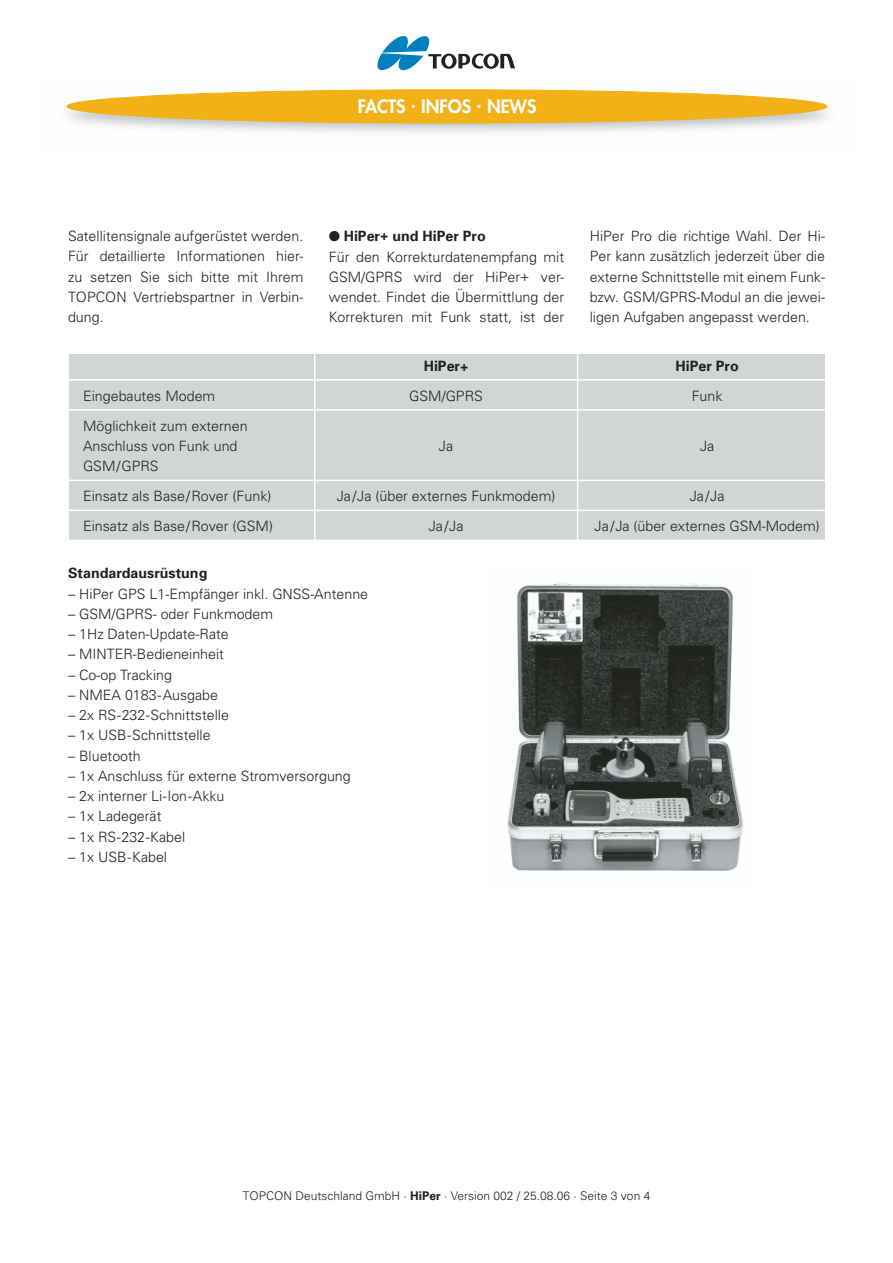
<style>
.page{position:relative;width:893px;height:1263px;background:#fff}
.page>*{position:absolute;margin:0;border:0;box-sizing:border-box;transform-origin:0 0}
.t1{font:800 18px "Futura";color:#fff}
.t2{font:300 14.25px/20.2px "Univers";color:#20231e}
.t3{font:700 14.25px "Univers";color:#20231e}
.t4{font:300 12px "Univers";color:#20231e}
.s1{font-weight:700}
.s2{font-family:"Helvetica Neue"}
</style>
<div class="page">
<img style="left:66px;top:89px;width:763px;height:44px">
<div style="left:67px;top:90px;width:760px;height:33px;background:#f2b116;border-radius:50%"></div>
<div style="left:67px;top:90px;width:760px;height:33px;border:1px solid #f2b116;border-radius:50%"></div>
<svg style="left:377px;top:36px;width:138px;height:34px"></svg>
<div style="left:69px;top:354px;width:755px;height:187px;background:#d1d5d5"></div>
<hr style="left:68px;top:379px;width:757px;height:2px;background:#fff">
<hr style="left:68px;top:409px;width:757px;height:2px;background:#fff">
<hr style="left:68px;top:480px;width:757px;height:1px;background:#fff">
<hr style="left:68px;top:510px;width:757px;height:1px;background:#fff">
<hr style="left:68px;top:540px;width:757px;height:1px;background:#fff">
<hr style="left:314px;top:353px;width:1px;height:191px;background:#fff">
<hr style="left:577px;top:353px;width:1px;height:190px;background:#fff">
<img style="left:507px;top:582px;width:237px;height:289px">
<p class="t1" style="left:358px;top:97px;width:180px">FACTS · INFOS · NEWS</p>
<p class="t1" style="left:353px;top:99px;width:63px">FACTS ·</p>
<p class="t1" style="left:478px;top:99px;width:63px">· EWS</p>
<p class="t2" style="left:68px;top:227px;width:237px;text-align:justify">Satellitensignale aufgerüstet werden.<br>Für detaillierte Informationen hier&shy;zu setzen Sie sich bitte mit Ihrem TOPCON Vertriebspartner in Verbin&shy;dung.</p>
<p class="t2" style="left:329px;top:227px;width:237px">● <span class="s1">HiPer+ und HiPer Pro<br></span>Für den Korrekturdatenempfang mit<br>GSM/GPRS wird der HiPer+ ver&shy;wendet. Findet die Übermittlung der<br>Korrekturen mit Funk statt, ist der</p>
<p class="t2" style="left:590px;top:227px;width:237px;text-align:justify">HiPer Pro die richtige Wahl. Der Hi-Per kann zusätzlich jederzeit über die externe Schnittstelle mit einem Funk&shy;bzw. GSM/GPRS-Modul an die jewei&shy;ligen Aufgaben angepasst werden.</p>
<p class="t3" style="left:424px;top:360px;width:46px">HiPer+</p>
<p class="t3" style="left:675px;top:360px;width:65px">HiPer Pro</p>
<p class="t2" style="left:83px;top:387px;width:134px">Eingebautes Modem</p>
<p class="t2" style="left:409px;top:387px;width:75px">GSM/GPRS</p>
<p class="t2" style="left:692px;top:387px;width:32px">Funk</p>
<p class="t2" style="left:83px;top:417px;width:166px">Möglichkeit zum externen<br>Anschluss von Funk und</p>
<p class="t2" style="left:439px;top:437px;width:16px">Ja</p>
<p class="t2" style="left:700px;top:437px;width:16px">Ja</p>
<p class="t2" style="left:83px;top:452px;width:190px;line-height:30px">GSM/GPRS<br>Einsatz als Base/Rover (Funk)</p>
<p class="t2" style="left:337px;top:487px;width:220px">Ja/Ja (über externes Funkmodem)</p>
<p class="t2" style="left:690px;top:487px;width:36px">Ja/Ja</p>
<p class="t2" style="left:83px;top:517px;width:191px">Einsatz als Base/Rover (GSM)</p>
<p class="t2" style="left:429px;top:517px;width:36px">Ja/Ja</p>
<p class="t2" style="left:594px;top:517px;width:227px">Ja/Ja (über externes GSM-Modem)</p>
<p class="t3" style="left:68px;top:568px;width:141px">Standardausrüstung</p>
<p class="t2" style="left:68px;top:585px;width:302px">– HiPer GPS L1-Empfänger inkl. GNSS-Antenne</p>
<p class="t2" style="left:68px;top:605px;width:207px">– GSM/GPRS- oder Funkmodem</p>
<p class="t2" style="left:68px;top:625px;width:162px">– 1Hz Daten-Update-Rate</p>
<p class="t2" style="left:68px;top:645px;width:158px">– MINTER-Bedieneinheit</p>
<p class="t2" style="left:68px;top:666px;width:106px">– Co-op Tracking</p>
<p class="t2" style="left:68px;top:686px;width:152px">– NMEA 0183-Ausgabe</p>
<p class="t2" style="left:68px;top:706px;width:162px">– 2x RS-232-Schnittstelle</p>
<p class="t2" style="left:68px;top:726px;width:144px">– 1x USB-Schnittstelle</p>
<p class="t2" style="left:68px;top:747px;width:74px">– Bluetooth</p>
<p class="t2" style="left:68px;top:767px;width:284px">– 1x Anschluss für externe Stromversorgung</p>
<p class="t2" style="left:68px;top:787px;width:158px">– 2x interner Li-Ion-Akku</p>
<p class="t2" style="left:68px;top:807px;width:95px">– 1x Ladegerät</p>
<p class="t2" style="left:68px;top:828px;width:119px">– 1x RS-232-Kabel</p>
<p class="t2" style="left:68px;top:848px;width:101px">– 1x USB-Kabel</p>
<p class="t4" style="left:243px;top:1192px;width:409px">TOPCON Deutschland GmbH · <span class="s1">HiPer</span> · Version 002 / 25.08.06 · Seite <span class="s2">3</span> von 4</p>
</div>
